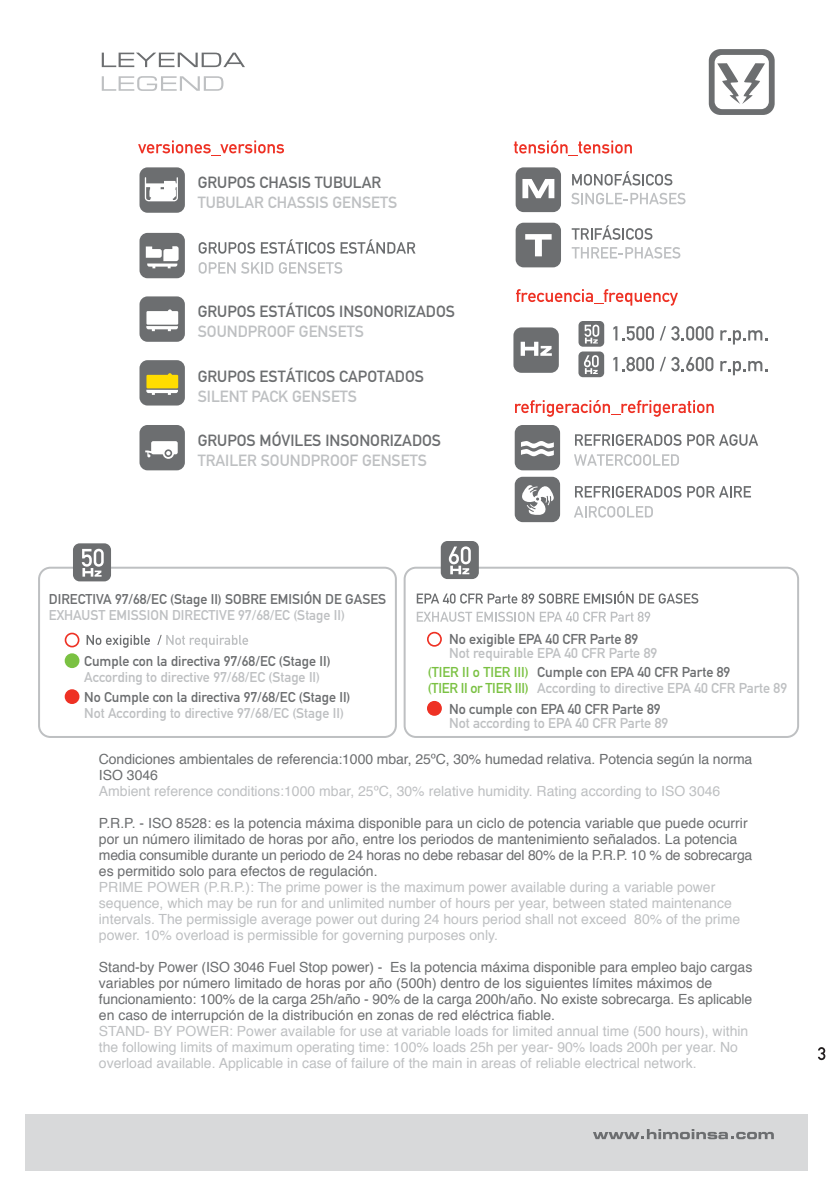
<style>
.page{position:relative;width:833px;height:1189px;background:#fff}
.page>*{position:absolute;margin:0;border:0;box-sizing:border-box;transform-origin:0 0}
.t1{font:16px "DIN Mittelschrift";color:#6c6e70}
.t2{font:16px "DIN Mittelschrift";color:#bec0c2}
.t3{font:14.2px/19.2px "DIN Mittelschrift";color:#bec0c2}
.t4{font:14.2px "DIN Mittelschrift";color:#6c6e70}
.t5{font:14px/16px "Helvetica";color:#6c6e70}
.t6{font:14px/16px "Helvetica";color:#bec0c2}
.t7{font:14px "DIN Mittelschrift";color:#6c6e70}
.t8{font:14px "DIN Mittelschrift";color:#bec0c2}
.s1{color:#7ac142}
.s2{color:#6c6e70}
</style>
<div class="page">
<svg style="left:102px;top:76px;width:121px;height:15px"></svg>
<svg style="left:102px;top:53px;width:143px;height:14px"></svg>
<svg style="left:708px;top:49px;width:66px;height:66px"></svg>
<svg style="left:571px;top:247px;width:109px;height:12px"></svg>
<svg style="left:571px;top:225px;width:81px;height:15px"></svg>
<svg style="left:571px;top:193px;width:114px;height:11px"></svg>
<svg style="left:572px;top:171px;width:100px;height:14px"></svg>
<svg style="left:514px;top:140px;width:118px;height:16px"></svg>
<div style="left:515px;top:167px;width:46px;height:45px;background:#6c6e70;border-radius:8px"></div>
<svg style="left:522px;top:179px;width:32px;height:19px"></svg>
<div style="left:515px;top:223px;width:46px;height:44px;background:#6c6e70;border-radius:8px"></div>
<svg style="left:525px;top:234px;width:26px;height:22px"></svg>
<svg style="left:138px;top:140px;width:146px;height:16px"></svg>
<svg style="left:516px;top:289px;width:162px;height:17px"></svg>
<div style="left:513px;top:327px;width:46px;height:46px;background:#6c6e70;border-radius:8px"></div>
<svg style="left:520px;top:342px;width:32px;height:14px"></svg>
<svg style="left:613px;top:357px;width:100px;height:14px"></svg>
<svg style="left:720px;top:361px;width:47px;height:14px"></svg>
<svg style="left:613px;top:326px;width:100px;height:14px"></svg>
<svg style="left:720px;top:330px;width:47px;height:14px"></svg>
<div style="left:578px;top:321px;width:26px;height:26px;background:#6c6e70;border-radius:5px"></div>
<svg style="left:584px;top:325px;width:15px;height:18px"></svg>
<div style="left:578px;top:351px;width:26px;height:26px;background:#6c6e70;border-radius:5px"></div>
<svg style="left:584px;top:355px;width:14px;height:19px"></svg>
<div style="left:25px;top:1114px;width:783px;height:56px;background:#d8d9da"></div>
<svg style="left:593px;top:1129px;width:180px;height:10px"></svg>
<svg style="left:818px;top:1047px;width:7px;height:13px"></svg>
<svg style="left:38px;top:566px;width:761px;height:172px"></svg>
<div style="left:73px;top:543px;width:38px;height:38px;background:#6c6e70;border-radius:7px"></div>
<svg style="left:82px;top:549px;width:22px;height:27px"></svg>
<div style="left:441px;top:541px;width:38px;height:38px;background:#6c6e70;border-radius:7px"></div>
<svg style="left:449px;top:546px;width:22px;height:28px"></svg>
<div style="left:65px;top:653px;width:14px;height:15px;background:#7ac142;border:2px solid #7ac142;border-radius:50%"></div>
<div style="left:65px;top:632px;width:14px;height:15px;border:2px solid #ee3124;border-radius:50%"></div>
<div style="left:65px;top:689px;width:14px;height:15px;background:#ee3124;border:2px solid #ee3124;border-radius:50%"></div>
<div style="left:514px;top:425px;width:46px;height:45px;background:#6c6e70;border-radius:8px"></div>
<svg style="left:521px;top:441px;width:33px;height:15px"></svg>
<svg style="left:198px;top:262px;width:75px;height:12px"></svg>
<svg style="left:279px;top:262px;width:63px;height:12px"></svg>
<svg style="left:198px;top:242px;width:57px;height:12px"></svg>
<svg style="left:261px;top:239px;width:154px;height:15px"></svg>
<div style="left:139px;top:233px;width:46px;height:45px;background:#6c6e70;border-radius:8px"></div>
<svg style="left:146px;top:246px;width:32px;height:22px"></svg>
<div style="left:139px;top:296px;width:46px;height:46px;background:#6c6e70;border-radius:8px"></div>
<svg style="left:146px;top:326px;width:32px;height:5px"></svg>
<div style="left:146px;top:311px;width:32px;height:14px;background:#fff"></div>
<div style="left:139px;top:425px;width:46px;height:45px;background:#6c6e70;border-radius:8px"></div>
<svg style="left:145px;top:441px;width:33px;height:17px"></svg>
<div style="left:139px;top:167px;width:46px;height:46px;background:#6c6e70;border-radius:8px"></div>
<svg style="left:145px;top:177px;width:33px;height:24px"></svg>
<div style="left:139px;top:360px;width:46px;height:45px;background:#6c6e70;border-radius:8px"></div>
<svg style="left:146px;top:390px;width:32px;height:5px"></svg>
<div style="left:146px;top:375px;width:32px;height:13px;background:#fd0"></div>
<svg style="left:574px;top:454px;width:105px;height:12px"></svg>
<svg style="left:575px;top:434px;width:106px;height:12px"></svg>
<svg style="left:687px;top:434px;width:71px;height:12px"></svg>
<svg style="left:574px;top:506px;width:79px;height:11px"></svg>
<svg style="left:575px;top:486px;width:106px;height:11px"></svg>
<svg style="left:687px;top:486px;width:64px;height:11px"></svg>
<svg style="left:515px;top:400px;width:198px;height:17px"></svg>
<div style="left:514px;top:477px;width:46px;height:45px;background:#6c6e70;border-radius:8px"></div>
<svg style="left:514px;top:478px;width:40px;height:40px"></svg>
<svg style="left:87px;top:635px;width:63px;height:13px"></svg>
<svg style="left:157px;top:635px;width:91px;height:13px"></svg>
<div style="left:427px;top:632px;width:15px;height:14px;border:2px solid #ee3124;border-radius:50%"></div>
<div style="left:427px;top:701px;width:15px;height:15px;background:#ee3124;border:2px solid #ee3124;border-radius:50%"></div>
<svg style="left:417px;top:611px;width:157px;height:11px"></svg>
<svg style="left:573px;top:611px;width:5px;height:11px"></svg>
<svg style="left:583px;top:611px;width:67px;height:11px"></svg>
<svg style="left:417px;top:593px;width:34px;height:10px"></svg>
<svg style="left:450px;top:593px;width:5px;height:10px"></svg>
<svg style="left:460px;top:591px;width:173px;height:12px"></svg>
<svg style="left:639px;top:593px;width:59px;height:10px"></svg>
<p class="t1" style="left:198px;top:177px;width:185px">GRUPOS CHASIS TUBULAR</p>
<p class="t2" style="left:198px;top:197px;width:201px">TUBULAR CHASSIS GENSETS</p>
<p class="t1" style="left:198px;top:305px;width:259px">GRUPOS ESTÁTICOS INSONORIZADOS</p>
<p class="t2" style="left:198px;top:325px;width:168px">SOUNDPROOF GENSETS</p>
<p class="t1" style="left:198px;top:370px;width:228px">GRUPOS ESTÁTICOS CAPOTADOS</p>
<p class="t2" style="left:198px;top:390px;width:161px">SILENT PACK GENSETS</p>
<p class="t1" style="left:198px;top:434px;width:245px">GRUPOS MÓVILES INSONORIZADOS</p>
<p class="t2" style="left:198px;top:454px;width:231px">TRAILER SOUNDPROOF GENSETS</p>
<p class="t7" style="left:49px;top:594px;width:339px">DIRECTIVA 97/68/EC (Stage II) SOBRE EMISIÓN DE GASES</p>
<p class="t8" style="left:49px;top:610px;width:297px">EXHAUST EMISSION DIRECTIVE 97/68/EC (Stage II)</p>
<p class="t7" style="left:84px;top:656px;width:248px">Cumple con la directiva 97/68/EC (Stage II)</p>
<p class="t8" style="left:84px;top:672px;width:237px">According to directive 97/68/EC (Stage II)</p>
<p class="t7" style="left:84px;top:692px;width:268px">No Cumple con la directiva 97/68/EC (Stage II)</p>
<p class="t8" style="left:84px;top:708px;width:261px">Not According to directive 97/68/EC (Stage II)</p>
<p class="t4" style="left:449px;top:703px;width:213px">No cumple con EPA 40 CFR Parte 89</p>
<p class="t3" style="left:449px;top:714px;width:221px">Not according to EPA 40 CFR Parte 89</p>
<p class="t4" style="left:449px;top:633px;width:191px">No exigible EPA 40 CFR Parte 89</p>
<p class="t3" style="left:428px;top:644px;width:304px;text-indent:21px">Not requirable EPA 40 CFR Parte 89<br><span class="s1">(TIER II o TIER III)</span> <span class="s2">Cumple con EPA 40 CFR Parte 89</span></p>
<p class="t3" style="left:428px;top:680px;width:361px"><span class="s1">(TIER II or TIER III)</span> According to directive EPA 40 CFR Parte 89</p>
<p class="t5" style="left:99px;top:752px;width:655px">Condiciones ambientales de referencia:1000 mbar, 25ºC, 30% humedad relativa. Potencia según la norma<br>ISO 3046</p>
<p class="t6" style="left:99px;top:784px;width:623px">Ambient reference conditions:1000 mbar, 25ºC, 30% relative humidity. Rating according to ISO 3046</p>
<p class="t5" style="left:99px;top:816px;width:655px">P.R.P. - ISO 8528: es la potencia máxima disponible para un ciclo de potencia variable que puede ocurrir por un número ilimitado de horas por año, entre los periodos de mantenimiento señalados. La potencia media consumible durante un periodo de 24 horas no debe rebasar del 80% de la P.R.P. 10 % de sobrecarga es permitido solo para efectos de regulación.</p>
<p class="t6" style="left:99px;top:880px;width:642px">PRIME POWER (P.R.P.): The prime power is the maximum power available during a variable power sequence, which may be run for and unlimited number of hours per year, between stated maintenance intervals. The permissigle average power out during 24 hours period shall not exceed 80% of the prime power. 10% overload is permissible for governing purposes only.</p>
<p class="t5" style="left:99px;top:960px;width:655px">Stand-by Power (ISO 3046 Fuel Stop power) - Es la potencia máxima disponible para empleo bajo cargas variables por número limitado de horas por año (500h) dentro de los siguientes límites máximos de funcionamiento: 100% de la carga 25h/año - 90% de la carga 200h/año. No existe sobrecarga. Es aplicable en caso de interrupción de la distribución en zonas de red eléctrica fiable.</p>
<p class="t6" style="left:99px;top:1024px;width:651px">STAND- BY POWER: Power available for use at variable loads for limited annual time (500 hours), within the following limits of maximum operating time: 100% loads 25h per year- 90% loads 200h per year. No overload available. Applicable in case of failure of the main in areas of reliable electrical network.</p>
</div>
